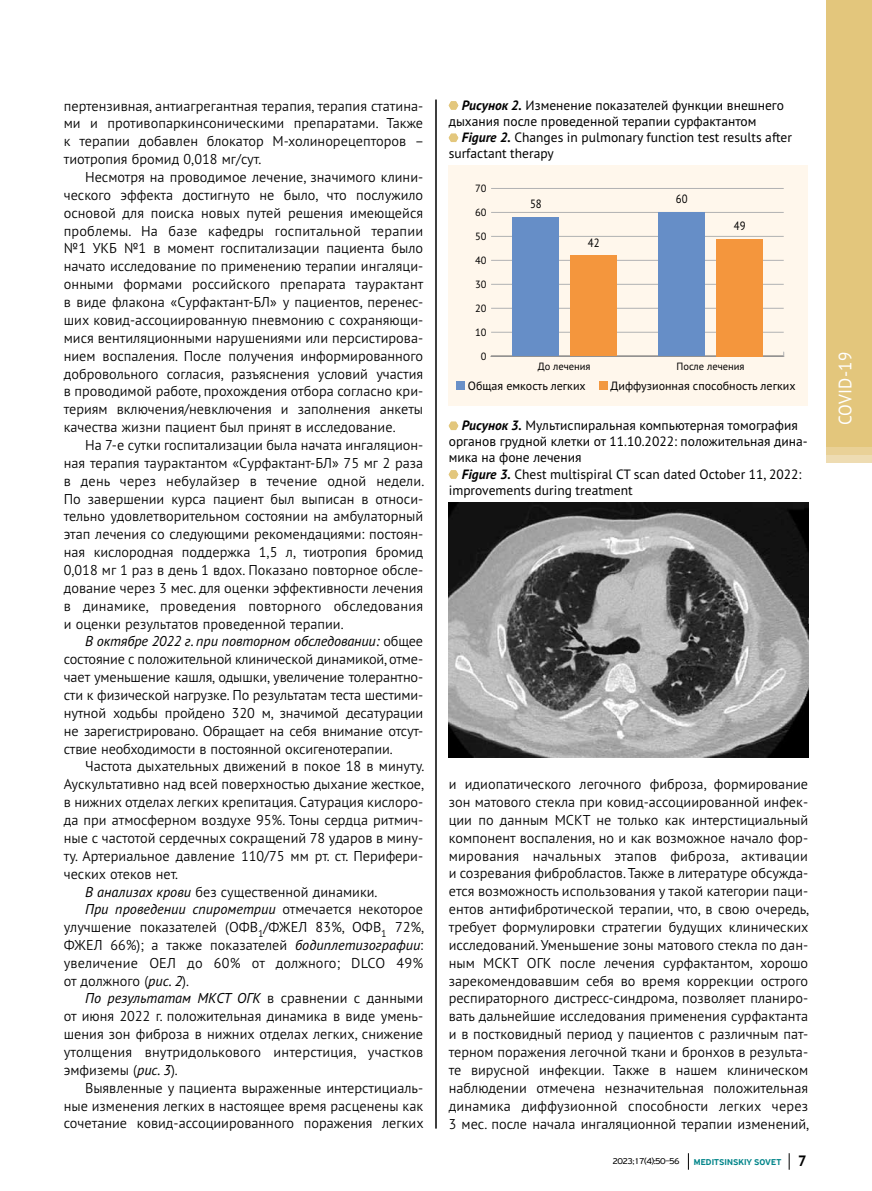
<style>
.page{position:relative;width:872px;height:1191px;background:#fff}
.page>*{position:absolute;margin:0;border:0;box-sizing:border-box;transform-origin:0 0}
.t1{font:18px "PT Sans Pro";letter-spacing:.015em;color:#fff;scale:.95 1}
.t2{font:300 14.25px/17.9px "PT Sans Pro";color:#000;text-align:justify}
.t3{font:italic 14.25px "PT Sans Pro";color:#000}
.t4{font:13.5px/16.2px "PT Sans Pro";color:#000}
.t5{font:12px "PT Sans Pro";color:#000}
.t6{font:12px "PT Sans Pro";color:#000;scale:.9 1}
.t7{font:10.5px "PT Sans Pro";color:#000}
.t8{font:500 9px "PF Highway Sans Pro";letter-spacing:.01em;color:#008489}
.t9{font:9px "PF Highway Sans Pro";letter-spacing:-.06em;color:#000}
.s1{font-weight:400;font-style:italic}
.s2{font-weight:300;font-style:normal}
.s3{font-weight:700;font-style:italic}
.s4{font-family:"PT Sans Pro";font-weight:700;font-size:15px;color:#000}
</style>
<div class="page">
<svg style="left:788px;top:1153px;width:1px;height:16px"></svg>
<svg style="left:688px;top:1153px;width:1px;height:16px"></svg>
<div style="left:826px;top:0;width:46px;height:446px;background:#e3c67c"></div>
<hr style="left:436px;top:100px;width:1px;height:1028px;background:#000">
<svg style="left:449px;top:422px;width:9px;height:8px"></svg>
<svg style="left:449px;top:470px;width:9px;height:8px"></svg>
<img style="left:449px;top:502px;width:359px;height:255px">
<svg style="left:449px;top:101px;width:9px;height:9px"></svg>
<svg style="left:449px;top:134px;width:9px;height:8px"></svg>
<div style="left:449px;top:165px;width:359px;height:241px;background:#fff7ec"></div>
<hr style="left:491px;top:356px;width:292px;height:1px;background:#b1b2b3">
<hr style="left:491px;top:332px;width:292px;height:1px;background:#b1b2b3">
<hr style="left:491px;top:308px;width:292px;height:1px;background:#b1b2b3">
<hr style="left:491px;top:284px;width:292px;height:1px;background:#b1b2b3">
<hr style="left:491px;top:260px;width:292px;height:1px;background:#b1b2b3">
<hr style="left:491px;top:236px;width:292px;height:1px;background:#b1b2b3">
<hr style="left:491px;top:212px;width:292px;height:1px;background:#b1b2b3">
<hr style="left:491px;top:188px;width:292px;height:1px;background:#b1b2b3">
<div style="left:570px;top:255px;width:47px;height:101px;background:#f4963d"></div>
<div style="left:716px;top:239px;width:47px;height:117px;background:#f4963d"></div>
<div style="left:658px;top:212px;width:46px;height:144px;background:#668ec7"></div>
<div style="left:511px;top:217px;width:47px;height:139px;background:#668ec7"></div>
<div style="left:456px;top:381px;width:9px;height:9px;background:#6990c8"></div>
<div style="left:599px;top:381px;width:8px;height:9px;background:#f29840"></div>
<p class="t2" style="left:64px;top:96px;width:362px">пертензивная, антиагрегантная терапия, терапия статина&shy;ми и противопаркинсоническими препаратами. Также к терапии добавлен блокатор М-холинорецепторов – тиотропия бромид 0,018 мг/сут.</p>
<p class="t2" style="left:64px;top:168px;width:361px;text-indent:21px">Несмотря на проводимое лечение, значимого клини&shy;ческого эффекта достигнуто не было, что послужило основой для поиска новых путей решения имеющейся проблемы. На базе кафедры госпитальной терапии №1 УКБ №1 в момент госпитализации пациента было начато исследование по применению терапии ингаляци&shy;онными формами российского препарата таурактант в виде флакона «Сурфактант-БЛ» у пациентов, перенес&shy;ших ковид-ассоциированную пневмонию с сохраняющи&shy;мися вентиляционными нарушениями или персистирова&shy;нием воспаления. После получения информированного добровольного согласия, разъяснения условий участия в проводимой работе, прохождения отбора согласно кри&shy;териям включения/невключения и заполнения анкеты качества жизни пациент был принят в исследование.</p>
<p class="t2" style="left:64px;top:435px;width:362px;text-indent:21px">На 7-е сутки госпитализации была начата ингаляцион&shy;ная терапия таурактантом «Сурфактант-БЛ» 75 мг 2 раза в день через небулайзер в течение одной недели.<br>По завершении курса пациент был выписан в относи&shy;тельно удовлетворительном состоянии на амбулаторный этап лечения со следующими рекомендациями: постоян&shy;ная кислородная поддержка 1,5 л, тиотропия бромид 0,018 мг 1 раз в день 1 вдох. Показано повторное обсле&shy;дование через 3 мес. для оценки эффективности лечения в динамике, проведения повторного обследования и оценки результатов проведенной терапии.</p>
<p class="t2" style="left:64px;top:632px;width:361px;text-indent:21px"><span class="s1">В октябре 2022 г. при повторном обследовании:</span> общее состояние с положительной клинической динамикой, отме&shy;чает уменьшение кашля, одышки, увеличение толерантно&shy;сти к физической нагрузке. По результатам теста шестими&shy;нутной ходьбы пройдено 320 м, значимой десатурации не зарегистрировано. Обращает на себя внимание отсут&shy;ствие необходимости в постоянной оксигенотерапии.</p>
<p class="t2" style="left:85px;top:757px;width:341px">Частота дыхательных движений в покое 18 в минуту.</p>
<p class="t2" style="left:64px;top:775px;width:362px">Аускультативно над всей поверхностью дыхание жесткое,</p>
<p class="t2" style="left:64px;top:793px;width:361px">в нижних отделах легких крепитация. Сатурация кислоро-</p>
<p class="t2" style="left:64px;top:810px;width:361px">да при атмосферном воздухе 95%. Тоны сердца ритмич-</p>
<p class="t2" style="left:64px;top:828px;width:361px">ные с частотой сердечных сокращений 78 ударов в мину-</p>
<p class="t2" style="left:64px;top:846px;width:359px">ту. Артериальное давление 110/75 мм рт. ст. Перифери-</p>
<p class="t2" style="left:64px;top:864px;width:116px">ческих отеков нет.</p>
<p class="t2" style="left:85px;top:882px;width:294px"><span class="s1">В анализах крови</span> без существенной динамики.</p>
<p class="t3" style="left:85px;top:900px;width:340px">При проведении спирометрии <span class="s2">отмечается некоторое</span></p>
<p class="t2" style="left:64px;top:918px;width:362px">улучшение показателей (ОФВ<sub>1</sub>/ФЖЕЛ 83%, ОФВ<sub>1</sub> 72%,</p>
<p class="t2" style="left:64px;top:935px;width:361px">ФЖЕЛ 66%); а также показателей <span class="s1">бодиплетизографии</span>:</p>
<p class="t2" style="left:64px;top:953px;width:361px">увеличение ОЕЛ до 60% от должного; DLCO 49%</p>
<p class="t2" style="left:64px;top:971px;width:127px">от должного (<span class="s1">рис. 2</span>).</p>
<p class="t3" style="left:85px;top:989px;width:340px">По результатам МКСТ ОГК <span class="s2">в сравнении с данными</span></p>
<p class="t2" style="left:64px;top:1007px;width:361px">от июня 2022 г. положительная динамика в виде умень-</p>
<p class="t2" style="left:64px;top:1024px;width:361px">шения зон фиброза в нижних отделах легких, снижение</p>
<p class="t2" style="left:64px;top:1042px;width:361px">утолщения внутридолькового интерстиция, участков</p>
<p class="t2" style="left:64px;top:1060px;width:115px">эмфиземы (<span class="s1">рис. 3</span>).</p>
<p class="t2" style="left:85px;top:1078px;width:340px">Выявленные у пациента выраженные интерстициаль-</p>
<p class="t2" style="left:64px;top:1096px;width:361px">ные изменения легких в настоящее время расценены как</p>
<p class="t2" style="left:64px;top:1114px;width:361px">сочетание ковид-ассоциированного поражения легких</p>
<p class="t4" style="left:449px;top:96px;width:337px;text-indent:13px"><span class="s3">Рисунок 2.</span> Изменение показателей функции внешнего дыхания после проведенной терапии сурфактантом</p>
<p class="t4" style="left:449px;top:129px;width:345px;text-indent:13px"><span class="s3">Figure 2.</span> Changes in pulmonary function test results after surfactant therapy</p>
<p class="t7" style="left:475px;top:181px;width:13px">70</p>
<p class="t7" style="left:475px;top:205px;width:13px">60</p>
<p class="t7" style="left:475px;top:229px;width:13px">50</p>
<p class="t7" style="left:475px;top:253px;width:13px">40</p>
<p class="t7" style="left:475px;top:277px;width:13px">30</p>
<p class="t7" style="left:475px;top:301px;width:13px">20</p>
<p class="t7" style="left:475px;top:325px;width:13px">10</p>
<p class="t7" style="left:481px;top:349px;width:7px">0</p>
<p class="t6" style="left:530px;top:196px;width:15px">58</p>
<p class="t6" style="left:588px;top:235px;width:15px">42</p>
<p class="t6" style="left:676px;top:191px;width:15px">60</p>
<p class="t6" style="left:734px;top:218px;width:15px">49</p>
<p class="t7" style="left:538px;top:359px;width:54px">До лечения</p>
<p class="t7" style="left:676px;top:359px;width:69px">После лечения</p>
<p class="t5" style="left:468px;top:378px;width:119px">Общая емкость легких</p>
<p class="t5" style="left:610px;top:378px;width:186px">Диффузионная способность легких</p>
<p class="t4" style="left:449px;top:417px;width:360px;text-indent:13px"><span class="s3">Рисунок 3.</span> Мультиспиральная компьютерная томография органов грудной клетки от 11.10.2022: положительная дина&shy;мика на фоне лечения</p>
<p class="t4" style="left:449px;top:465px;width:354px;text-indent:13px"><span class="s3">Figure 3.</span> Chest multispiral CT scan dated October 11, 2022: improvements during treatment</p>
<p class="t2" style="left:449px;top:775px;width:362px">и идиопатического легочного фиброза, формирование зон матового стекла при ковид-ассоциированной инфек&shy;ции по данным МСКТ не только как интерстициальный компонент воспаления, но и как возможное начало фор&shy;мирования начальных этапов фиброза, активации и созревания фибробластов. Также в литературе обсужда&shy;ется возможность использования у такой категории паци&shy;ентов антифибротической терапии, что, в свою очередь, требует формулировки стратегии будущих клинических исследований. Уменьшение зоны матового стекла по дан&shy;ным МСКТ ОГК после лечения сурфактантом, хорошо зарекомендовавшим себя во время коррекции острого респираторного дистресс-синдрома, позволяет планиро&shy;вать дальнейшие исследования применения сурфактанта и в постковидный период у пациентов с различным пат&shy;терном поражения легочной ткани и бронхов в результа&shy;те вирусной инфекции. Также в нашем клиническом наблюдении отмечена незначительная положительная динамика диффузионной способности легких через 3 мес. после начала ингаляционной терапии изменений,</p>
<p class="t9" style="left:612px;top:1155px;width:69px">2023;17(4):50–56</p>
<p class="t8" style="left:694px;top:1156px;width:114px">MEDITSINSKIY SOVET <span class="s4">7</span></p>
<p class="t1" style="left:833px;top:425px;width:79px;rotate:-90deg">COVID-19</p>
</div>
